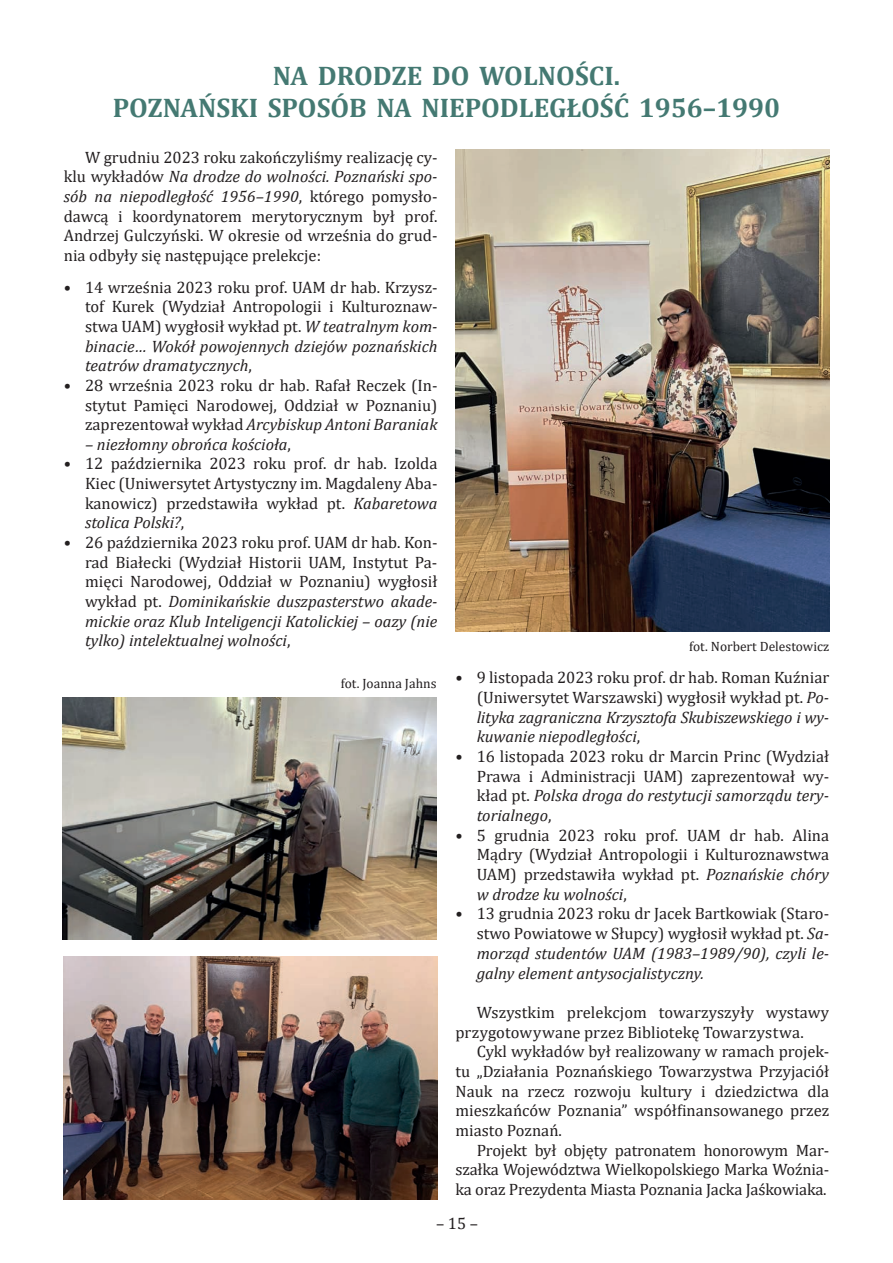
<style>
.page{position:relative;width:893px;height:1263px;background:#fff}
.page>*{position:absolute;margin:0;border:0;box-sizing:border-box;transform-origin:0 0}
.t1{font:700 27px/32.4px "Cambria";color:#447972;text-align:center}
.t2{font:16.5px/19.6px "Cambria";color:#231f20;text-align:justify}
.t3{font:italic 16.5px "Cambria";color:#231f20}
.t4{font:13.5px "Cambria";color:#231f20}
.s1{font-style:italic}
.s2{font-style:normal}
</style>
<div class="page">
<img style="left:62px;top:697px;width:374px;height:243px">
<img style="left:455px;top:150px;width:374px;height:481px">
<img style="left:64px;top:957px;width:373px;height:242px">
<h1 class="t1" style="left:113px;top:58px;width:669px">NA DRODZE DO WOLNOŚCI.<br>POZNAŃSKI SPOSÓB NA NIEPODLEGŁOŚĆ 1956–1990</h1>
<p class="t2" style="left:64px;top:147px;width:375px;text-indent:21px">W grudniu 2023 roku zakończyliśmy realizację cy&shy;klu wykładów <span class="s1">Na drodze do wolności. Poznański spo&shy;sób na niepodległość 1956–1990</span>, którego pomysło&shy;dawcą i koordynatorem merytorycznym był prof.<br>Andrzej Gulczyński. W okresie od września do grud&shy;nia odbyły się następujące prelekcje:</p>
<p class="t2" style="left:85px;top:277px;width:354px;text-indent:-21px">• 14 września 2023 roku prof. UAM dr hab. Krzysz&shy;tof Kurek (Wydział Antropologii i Kulturoznaw&shy;stwa UAM) wygłosił wykład pt. <span class="s1">W teatralnym kom&shy;binacie… Wokół powojennych dziejów poznańskich teatrów dramatycznych</span>,</p>
<p class="t2" style="left:85px;top:375px;width:354px;text-indent:-21px">• 28 września 2023 roku dr hab. Rafał Reczek (In&shy;stytut Pamięci Narodowej, Oddział w Poznaniu) zaprezentował wykład <span class="s1">Arcybiskup Antoni Baraniak</span></p>
<p class="t3" style="left:85px;top:432px;width:207px">– niezłomny obrońca kościoła<span class="s2">,</span></p>
<p class="t2" style="left:85px;top:454px;width:354px;text-indent:-21px">• 12 października 2023 roku prof. dr hab. Izolda Kiec (Uniwersytet Artystyczny im. Magdaleny Aba&shy;kanowicz) przedstawiła wykład pt. <span class="s1">Kabaretowa stolica Polski?</span>,</p>
<p class="t2" style="left:85px;top:533px;width:354px;text-indent:-21px">• 26 października 2023 roku prof. UAM dr hab. Kon&shy;rad Białecki (Wydział Historii UAM, Instytut Pa&shy;mięci Narodowej, Oddział w Poznaniu) wygłosił wykład pt. <span class="s1">Dominikańskie duszpasterstwo akade&shy;mickie oraz Klub Inteligencji Katolickiej – oazy (nie tylko) intelektualnej wolności</span>,</p>
<p class="t4" style="left:341px;top:675px;width:97px">fot. Joanna Jahns</p>
<p class="t4" style="left:689px;top:638px;width:141px">fot. Norbert Delestowicz</p>
<p class="t2" style="left:477px;top:668px;width:354px;text-indent:-21px">• 9 listopada 2023 roku prof. dr hab. Roman Kuźniar (Uniwersytet Warszawski) wygłosił wykład pt. <span class="s1">Po&shy;lityka zagraniczna Krzysztofa Skubiszewskiego i wy&shy;kuwanie niepodległości</span>,</p>
<p class="t2" style="left:477px;top:746px;width:354px;text-indent:-21px">• 16 listopada 2023 roku dr Marcin Princ (Wydział Prawa i Administracji UAM) zaprezentował wy&shy;kład pt. <span class="s1">Polska droga do restytucji samorządu tery&shy;torialnego</span>,</p>
<p class="t2" style="left:477px;top:825px;width:354px;text-indent:-21px">• 5 grudnia 2023 roku prof. UAM dr hab. Alina Mądry (Wydział Antropologii i Kulturoznawstwa UAM) przedstawiła wykład pt. <span class="s1">Poznańskie chóry w drodze ku wolności</span>,</p>
<p class="t2" style="left:477px;top:904px;width:354px;text-indent:-21px">• 13 grudnia 2023 roku dr Jacek Bartkowiak (Staro&shy;stwo Powiatowe w Słupcy) wygłosił wykład pt. <span class="s1">Sa&shy;morząd studentów UAM (1983–1989/90), czyli le&shy;galny element antysocjalistyczny.</span></p>
<p class="t2" style="left:455px;top:1002px;width:375px;text-indent:21px">Wszystkim prelekcjom towarzyszyły wystawy przygotowywane przez Bibliotekę Towarzystwa.</p>
<p class="t2" style="left:455px;top:1042px;width:375px;text-indent:21px">Cykl wykładów był realizowany w ramach projek&shy;tu „Działania Poznańskiego Towarzystwa Przyjaciół Nauk na rzecz rozwoju kultury i dziedzictwa dla mieszkańców Poznania” współfinansowanego przez miasto Poznań.</p>
<p class="t2" style="left:455px;top:1140px;width:375px;text-indent:21px">Projekt był objęty patronatem honorowym Mar&shy;szałka Województwa Wielkopolskiego Marka Woźnia&shy;ka oraz Prezydenta Miasta Poznania Jacka Jaśkowiaka.</p>
<p class="t2" style="left:436px;top:1213px;width:44px">– 15 –</p>
</div>
